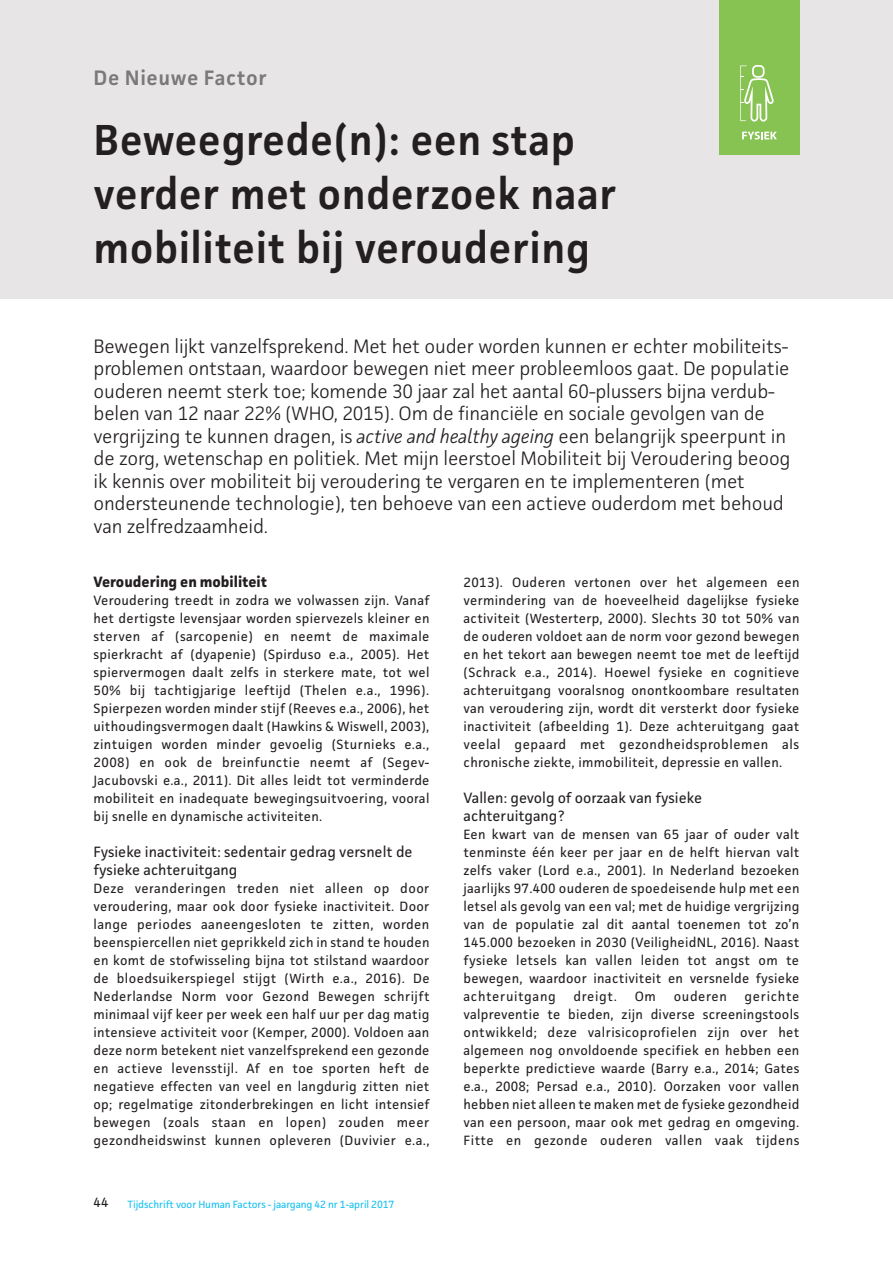
<style>
.page{position:relative;width:893px;height:1263px;background:#fff}
.page>*{position:absolute;margin:0;border:0;box-sizing:border-box;transform-origin:0 0}
.t1{font:600 43.5px/54px "Facit";letter-spacing:.01em;color:#231f20}
.t2{font:600 21px "Facit";letter-spacing:.03em;color:#7a797a}
.t3{font:300 19.5px/22.5px "Facit";letter-spacing:-.01em;color:#231f20}
.t4{font:15px/18px "Facit";color:#231f20}
.t5{font:700 15px "Facit";color:#231f20}
.t6{font:13.5px/18px "Facit";letter-spacing:.02em;color:#231f20;text-align:justify}
.t7{font:10.5px "Facit";letter-spacing:-.01em;color:#15c0f2}
.s1{font-style:italic}
</style>
<div class="page">
<div style="left:0;top:0;width:893px;height:299px;background:#e7e5e5"></div>
<div style="left:719px;top:0;width:80px;height:155px;background:#87c352"></div>
<svg style="left:742px;top:132px;width:35px;height:8px"></svg>
<svg style="left:740px;top:65px;width:34px;height:57px"></svg>
<h2 class="t2" style="left:94px;top:65px;width:175px">De Nieuwe Factor</h2>
<h1 class="t1" style="left:94px;top:112px;width:524px">Beweegrede(n): een stap verder met onderzoek naar mobiliteit bij veroudering</h1>
<p class="t3" style="left:94px;top:334px;width:698px">Bewegen lijkt vanzelfsprekend. Met het ouder worden kunnen er echter mobiliteits&shy;problemen ontstaan, waardoor bewegen niet meer probleemloos gaat. De populatie ouderen neemt sterk toe; komende 30 jaar zal het aantal 60-plussers bijna verdub&shy;belen van 12 naar 22% (WHO, 2015). Om de financiële en sociale gevolgen van de vergrijzing te kunnen dragen, is <span class="s1">active and healthy ageing</span> een belangrijk speerpunt in de zorg, wetenschap en politiek. Met mijn leerstoel Mobiliteit bij Veroudering beoog ik kennis over mobiliteit bij veroudering te vergaren en te implementeren (met ondersteunende technologie), ten behoeve van een actieve ouderdom met behoud van zelfredzaamheid.</p>
<p class="t5" style="left:94px;top:572px;width:175px">Veroudering en mobiliteit</p>
<p class="t6" style="left:94px;top:591px;width:337px">Veroudering treedt in zodra we volwassen zijn. Vanaf het dertigste levensjaar worden spiervezels kleiner en sterven af (sarcopenie) en neemt de maximale spierkracht af (dyapenie) (Spirduso e.a., 2005). Het spiervermogen daalt zelfs in sterkere mate, tot wel 50% bij tachtigjarige leeftijd (Thelen e.a., 1996).<br>Spierpezen worden minder stijf (Reeves e.a., 2006), het uithoudingsvermogen daalt (Hawkins &amp; Wiswell, 2003), zintuigen worden minder gevoelig (Sturnieks e.a., 2008) en ook de breinfunctie neemt af (Segev-Jacubovski e.a., 2011). Dit alles leidt tot verminderde mobiliteit en inadequate bewegingsuitvoering, vooral bij snelle en dynamische activiteiten.</p>
<p class="t4" style="left:94px;top:842px;width:320px">Fysieke inactiviteit: sedentair gedrag versnelt de fysieke achteruitgang</p>
<p class="t6" style="left:94px;top:879px;width:338px">Deze veranderingen treden niet alleen op door veroudering, maar ook door fysieke inactiviteit. Door lange periodes aaneengesloten te zitten, worden beenspiercellen niet geprikkeld zich in stand te houden en komt de stofwisseling bijna tot stilstand waardoor de bloedsuikerspiegel stijgt (Wirth e.a., 2016). De Nederlandse Norm voor Gezond Bewegen schrijft minimaal vijf keer per week een half uur per dag matig intensieve activiteit voor (Kemper, 2000). Voldoen aan deze norm betekent niet vanzelfsprekend een gezonde en actieve levensstijl. Af en toe sporten heft de negatieve effecten van veel en langdurig zitten niet op; regelmatige zitonderbrekingen en licht intensief bewegen (zoals staan en lopen) zouden meer gezondheidswinst kunnen opleveren (Duvivier e.a.,</p>
<p class="t6" style="left:94px;top:1193px;width:16px">44</p>
<p class="t7" style="left:128px;top:1197px;width:268px">Tijdschrift voor Human Factors - jaargang 42 nr 1-april 2017</p>
<p class="t6" style="left:463px;top:573px;width:338px">2013). Ouderen vertonen over het algemeen een vermindering van de hoeveelheid dagelijkse fysieke activiteit (Westerterp, 2000). Slechts 30 tot 50% van de ouderen voldoet aan de norm voor gezond bewegen en het tekort aan bewegen neemt toe met de leeftijd (Schrack e.a., 2014). Hoewel fysieke en cognitieve achteruitgang vooralsnog onontkoombare resultaten van veroudering zijn, wordt dit versterkt door fysieke inactiviteit (afbeelding 1). Deze achteruitgang gaat veelal gepaard met gezondheidsproblemen als chronische ziekte, immobiliteit, depressie en vallen.</p>
<p class="t4" style="left:463px;top:788px;width:240px">Vallen: gevolg of oorzaak van fysieke achteruitgang?</p>
<p class="t6" style="left:463px;top:825px;width:337px">Een kwart van de mensen van 65 jaar of ouder valt tenminste één keer per jaar en de helft hiervan valt zelfs vaker (Lord e.a., 2001). In Nederland bezoeken jaarlijks 97.400 ouderen de spoedeisende hulp met een letsel als gevolg van een val; met de huidige vergrijzing van de populatie zal dit aantal toenemen tot zo’n 145.000 bezoeken in 2030 (VeiligheidNL, 2016). Naast fysieke letsels kan vallen leiden tot angst om te bewegen, waardoor inactiviteit en versnelde fysieke achteruitgang</p>
<p class="t6" style="left:463px;top:987px;width:338px;text-indent:281px">gerichte valpreventie te bieden, zijn diverse screeningstools ontwikkeld; deze valrisicoprofielen zijn over het algemeen nog onvoldoende specifiek en hebben een beperkte predictieve waarde (Barry e.a., 2014; Gates e.a., 2008; Persad e.a., 2010). Oorzaken voor vallen hebben niet alleen te maken met de fysieke gezondheid van een persoon, maar ook met gedrag en omgeving.<br>Fitte en gezonde ouderen vallen vaak tijdens</p>
<p class="t6" style="left:574px;top:987px;width:45px">dreigt.</p>
<p class="t6" style="left:635px;top:987px;width:23px">Om</p>
<p class="t6" style="left:674px;top:987px;width:55px">ouderen</p>
</div>
